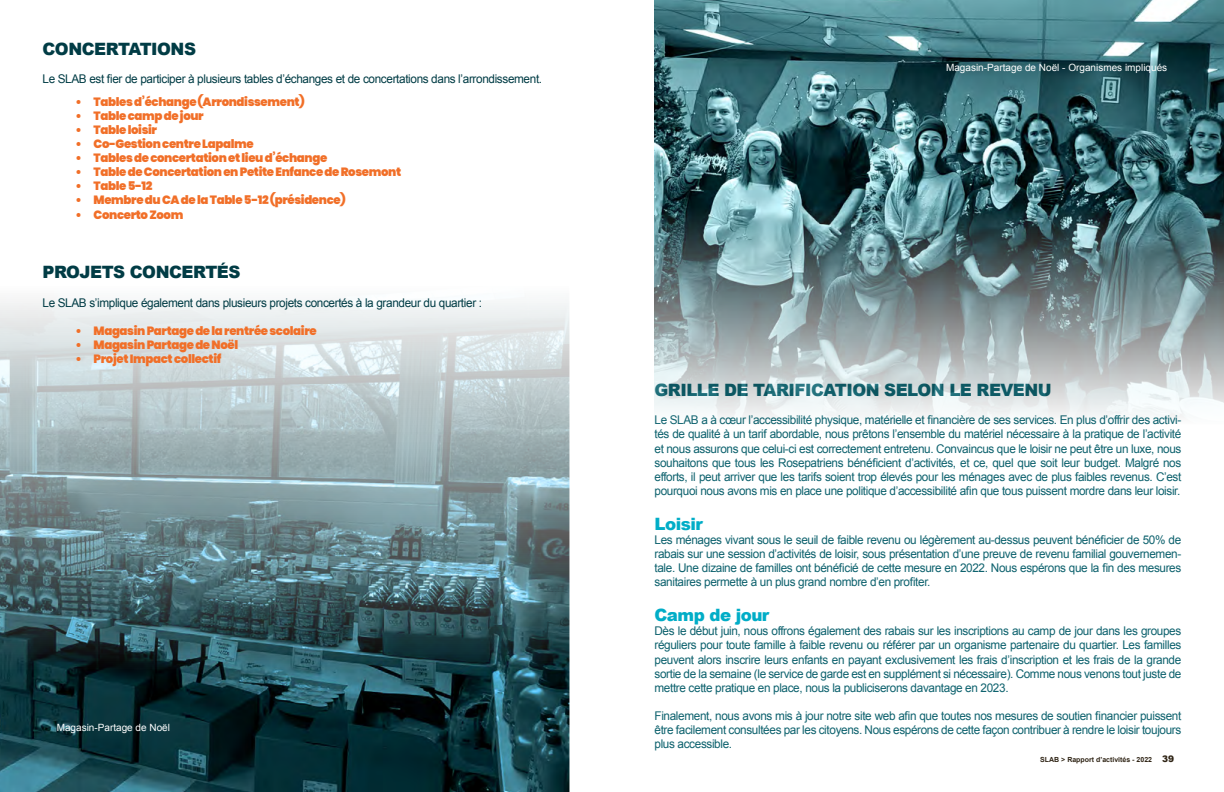
<style>
.page{position:relative;width:1224px;height:792px;background:#fff}
.page>*{position:absolute;margin:0;border:0;box-sizing:border-box;transform-origin:0 0}
.t1{font:900 17px "Arial";letter-spacing:-.03em;color:#0e626e}
.t2{font:900 17px "Arial";letter-spacing:-.03em;color:#013c45}
.t3{font:900 17px "Arial";letter-spacing:-.03em;color:#01adc7}
.t4{font:12px/14.1px "Arial";letter-spacing:-.03em;color:#0e626e;text-align:justify}
.t5{font:900 12px "Poppins";letter-spacing:-.03em;color:#f16f28}
.t6{font:12px "Arial";letter-spacing:-.03em;color:#013c45}
.t7{font:10px "Arial";color:#fff}
.t8{font:700 7px "Arial";color:#2f2415}
.s1{font-weight:900;font-size:9px}
</style>
<div class="page">
<img style="left:0;top:301px;width:569px;height:491px">
<img style="left:655px;top:0;width:569px;height:418px">
<h1 class="t2" style="left:43px;top:36px;width:155px">CONCERTATIONS</h1>
<p class="t6" style="left:43px;top:71px;width:501px">Le SLAB est fier de participer à plusieurs tables d’échanges et de concertations dans l’arrondissement.</p>
<p class="t5" style="left:76px;top:95px;width:230px">• Tables d’échange (Arrondissement)</p>
<p class="t5" style="left:76px;top:109px;width:130px">• Table camp de jour</p>
<p class="t5" style="left:76px;top:123px;width:83px">• Table loisir</p>
<p class="t5" style="left:76px;top:137px;width:180px">• Co-Gestion centre Lapalme</p>
<p class="t5" style="left:76px;top:151px;width:253px">• Tables de concertation et lieu d’échange</p>
<p class="t5" style="left:76px;top:165px;width:327px">• Table de Concertation en Petite Enfance de Rosemont</p>
<p class="t5" style="left:76px;top:179px;width:78px">• Table 5-12</p>
<p class="t5" style="left:76px;top:193px;width:271px">• Membre du CA de la Table 5-12 (présidence)</p>
<p class="t5" style="left:76px;top:207px;width:109px">• Concerto Zoom</p>
<h1 class="t2" style="left:43px;top:260px;width:199px">PROJETS CONCERTÉS</h1>
<p class="t6" style="left:43px;top:294px;width:441px">Le SLAB s’implique également dans plusieurs projets concertés à la grandeur du quartier :</p>
<p class="t5" style="left:76px;top:324px;width:243px">• Magasin Partage de la rentrée scolaire</p>
<p class="t5" style="left:76px;top:338px;width:164px">• Magasin Partage de Noël</p>
<p class="t5" style="left:76px;top:352px;width:147px">• Projet Impact collectif</p>
<p class="t7" style="left:57px;top:721px;width:115px">Magasin-Partage de Noël</p>
<p class="t7" style="left:946px;top:61px;width:223px">Magasin-Partage de Noël - Organismes impliqués</p>
<h1 class="t1" style="left:655px;top:378px;width:399px">GRILLE DE TARIFICATION SELON LE REVENU</h1>
<p class="t4" style="left:655px;top:413px;width:528px">Le SLAB a à cœur l’accessibilité physique, matérielle et financière de ses services. En plus d’offrir des activi&shy;tés de qualité à un tarif abordable, nous prêtons l’ensemble du matériel nécessaire à la pratique de l’activité et nous assurons que celui-ci est correctement entretenu. Convaincus que le loisir ne peut être un luxe, nous souhaitons que tous les Rosepatriens bénéficient d’activités, et ce, quel que soit leur budget. Malgré nos efforts, il peut arriver que les tarifs soient trop élevés pour les ménages avec de plus faibles revenus. C’est pourquoi nous avons mis en place une politique d’accessibilité afin que tous puissent mordre dans leur loisir.</p>
<h1 class="t3" style="left:655px;top:511px;width:50px">Loisir</h1>
<p class="t4" style="left:655px;top:533px;width:528px">Les ménages vivant sous le seuil de faible revenu ou légèrement au-dessus peuvent bénéficier de 50% de rabais sur une session d’activités de loisir, sous présentation d’une preuve de revenu familial gouvernemen&shy;tale. Une dizaine de familles ont bénéficié de cette mesure en 2022. Nous espérons que la fin des mesures sanitaires permette à un plus grand nombre d’en profiter.</p>
<h1 class="t3" style="left:655px;top:603px;width:116px">Camp de jour</h1>
<p class="t4" style="left:655px;top:624px;width:528px">Dès le début juin, nous offrons également des rabais sur les inscriptions au camp de jour dans les groupes réguliers pour toute famille à faible revenu ou référer par un organisme partenaire du quartier. Les familles peuvent alors inscrire leurs enfants en payant exclusivement les frais d’inscription et les frais de la grande sortie de la semaine (le service de garde est en supplément si nécessaire). Comme nous venons tout juste de mettre cette pratique en place, nous la publiciserons davantage en 2023.</p>
<p class="t4" style="left:655px;top:709px;width:528px">Finalement, nous avons mis à jour notre site web afin que toutes nos mesures de soutien financier puissent être facilement consultées par les citoyens. Nous espérons de cette façon contribuer à rendre le loisir toujours plus accessible.</p>
<p class="t8" style="left:1040px;top:755px;width:135px">SLAB &gt; Rapport d’activités - 2022 <span class="s1">39</span></p>
</div>
